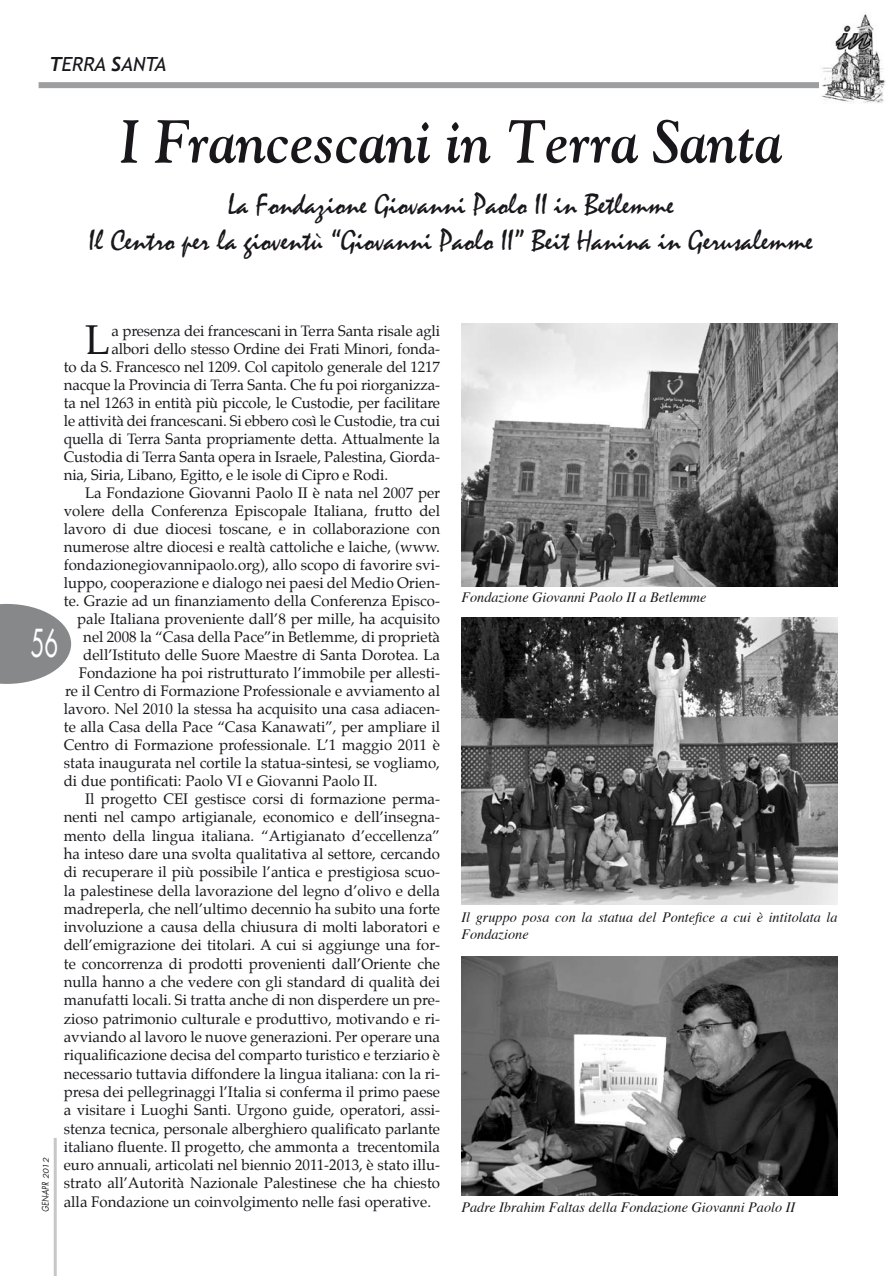
<style>
.page{position:relative;width:893px;height:1276px;background:#fff}
.page>*{position:absolute;margin:0;border:0;box-sizing:border-box;transform-origin:0 0}
.t1{font:italic 700 60px "Goudy";color:#1a171c;scale:.9 1}
.t2{font:40.8px "Palatino";color:#1a171c}
.t3{font:37.5px "Futura";color:#fff;scale:.6 1}
.t4{font:30px/36px "Mistral";color:#1a171c;text-align:center}
.t5{font:italic 19.5px "Trebuchet MS";color:#1a171c}
.t6{font:15px "Palatino";color:#1a171c}
.t7{font:italic 14.25px/17.1px "Times";color:#1a171c}
.t8{font:italic 9px "Futura";color:#1a171c;scale:.8 1}
.s1{font-weight:700}
.s2{font-family:"Trebuchet";font-weight:700}
.s3{font-style:inherit}
.s4{font-size:7.5px}
</style>
<div class="page">
<div style="left:39px;top:82px;width:797px;height:6px;background:#9c9e9f"></div>
<hr style="left:54px;top:1138px;width:3px;height:138px;background:#c6c7c8">
<img style="left:819px;top:14px;width:66px;height:89px">
<svg style="left:0;top:604px;width:71px;height:80px"></svg>
<img style="left:461px;top:323px;width:377px;height:263px">
<img style="left:461px;top:617px;width:377px;height:287px">
<img style="left:461px;top:956px;width:377px;height:239px">
<h3 class="t5" style="left:49px;top:53px;width:119px"><span class="s1">T</span>ERRA <span class="s2">S</span><span class="s3">ANTA</span></h3>
<h1 class="t1" style="left:119px;top:105px;width:738px">I Francescani in Terra Santa</h1>
<h3 class="t4" style="left:89px;top:187px;width:726px">La Fondazione Giovanni Paolo II in Betlemme<br>Il Centro per la gioventù “Giovanni Paolo II” Beit Hanina in Gerusalemme</h3>
<h2 class="t2" style="left:85px;top:313px;width:26px">L</h2>
<p class="t6" style="left:112px;top:321px;width:330px">a presenza dei francescani in Terra Santa risale agli</p>
<p class="t6" style="left:112px;top:339px;width:330px">albori dello stesso Ordine dei Frati Minori, fonda-</p>
<p class="t6" style="left:64px;top:357px;width:378px">to da S. Francesco nel 1209. Col capitolo generale del 1217</p>
<p class="t6" style="left:64px;top:375px;width:378px">nacque la Provincia di Terra Santa. Che fu poi riorganizza-</p>
<p class="t6" style="left:64px;top:393px;width:378px">ta nel 1263 in entità più piccole, le Custodie, per facilitare</p>
<p class="t6" style="left:64px;top:411px;width:378px">le attività dei francescani. Si ebbero così le Custodie, tra cui</p>
<p class="t6" style="left:64px;top:429px;width:378px">quella di Terra Santa propriamente detta. Attualmente la</p>
<p class="t6" style="left:64px;top:447px;width:378px">Custodia di Terra Santa opera in Israele, Palestina, Giorda-</p>
<p class="t6" style="left:64px;top:465px;width:326px">nia, Siria, Libano, Egitto, e le isole di Cipro e Rodi.</p>
<p class="t6" style="left:85px;top:483px;width:357px">La Fondazione Giovanni Paolo II è nata nel 2007 per</p>
<p class="t6" style="left:64px;top:501px;width:378px">volere della Conferenza Episcopale Italiana, frutto del</p>
<p class="t6" style="left:64px;top:519px;width:378px">lavoro di due diocesi toscane, e in collaborazione con</p>
<p class="t6" style="left:64px;top:537px;width:378px">numerose altre diocesi e realtà cattoliche e laiche, (www.</p>
<p class="t6" style="left:64px;top:555px;width:378px">fondazionegiovannipaolo.org), allo scopo di favorire svi-</p>
<p class="t6" style="left:64px;top:573px;width:378px">luppo, cooperazione e dialogo nei paesi del Medio Orien-</p>
<p class="t6" style="left:64px;top:591px;width:378px">te. Grazie ad un finanziamento della Conferenza Episco-</p>
<p class="t6" style="left:77px;top:609px;width:364px">pale Italiana proveniente dall’8 per mille, ha acquisito</p>
<p class="t6" style="left:83px;top:627px;width:358px">nel 2008 la “Casa della Pace”in Betlemme, di proprietà</p>
<p class="t6" style="left:83px;top:645px;width:358px">dell’Istituto delle Suore Maestre di Santa Dorotea. La</p>
<p class="t6" style="left:79px;top:663px;width:363px">Fondazione ha poi ristrutturato l’immobile per allesti-</p>
<p class="t6" style="left:65px;top:681px;width:376px">re il Centro di Formazione Professionale e avviamento al</p>
<p class="t6" style="left:64px;top:699px;width:378px">lavoro. Nel 2010 la stessa ha acquisito una casa adiacen-</p>
<p class="t6" style="left:64px;top:717px;width:378px">te alla Casa della Pace “Casa Kanawati”, per ampliare il</p>
<p class="t6" style="left:64px;top:735px;width:378px">Centro di Formazione professionale. L’1 maggio 2011 è</p>
<p class="t6" style="left:64px;top:753px;width:378px">stata inaugurata nel cortile la statua-sintesi, se vogliamo,</p>
<p class="t6" style="left:64px;top:771px;width:315px">di due pontificati: Paolo VI e Giovanni Paolo II.</p>
<p class="t6" style="left:85px;top:789px;width:357px">Il progetto CEI gestisce corsi di formazione perma-</p>
<p class="t6" style="left:64px;top:807px;width:378px">nenti nel campo artigianale, economico e dell’insegna-</p>
<p class="t6" style="left:64px;top:825px;width:378px">mento della lingua italiana. “Artigianato d’eccellenza”</p>
<p class="t6" style="left:64px;top:844px;width:378px">ha inteso dare una svolta qualitativa al settore, cercando</p>
<p class="t6" style="left:64px;top:862px;width:378px">di recuperare il più possibile l’antica e prestigiosa scuo-</p>
<p class="t6" style="left:64px;top:880px;width:378px">la palestinese della lavorazione del legno d’olivo e della</p>
<p class="t6" style="left:64px;top:899px;width:378px">madreperla, che nell’ultimo decennio ha subito una forte</p>
<p class="t6" style="left:64px;top:917px;width:378px">involuzione a causa della chiusura di molti laboratori e</p>
<p class="t6" style="left:64px;top:935px;width:378px">dell’emigrazione dei titolari. A cui si aggiunge una for-</p>
<p class="t6" style="left:64px;top:954px;width:378px">te concorrenza di prodotti provenienti dall’Oriente che</p>
<p class="t6" style="left:64px;top:972px;width:378px">nulla hanno a che vedere con gli standard di qualità dei</p>
<p class="t6" style="left:64px;top:990px;width:378px">manufatti locali. Si tratta anche di non disperdere un pre-</p>
<p class="t6" style="left:64px;top:1008px;width:378px">zioso patrimonio culturale e produttivo, motivando e ri-</p>
<p class="t6" style="left:64px;top:1027px;width:378px">avviando al lavoro le nuove generazioni. Per operare una</p>
<p class="t6" style="left:64px;top:1045px;width:378px">riqualificazione decisa del comparto turistico e terziario è</p>
<p class="t6" style="left:64px;top:1063px;width:378px">necessario tuttavia diffondere la lingua italiana: con la ri-</p>
<p class="t6" style="left:64px;top:1082px;width:378px">presa dei pellegrinaggi l’Italia si conferma il primo paese</p>
<p class="t6" style="left:64px;top:1100px;width:378px">a visitare i Luoghi Santi. Urgono guide, operatori, assi-</p>
<p class="t6" style="left:64px;top:1118px;width:378px">stenza tecnica, personale alberghiero qualificato parlante</p>
<p class="t6" style="left:64px;top:1137px;width:378px">italiano fluente. Il progetto, che ammonta a trecentomila</p>
<p class="t6" style="left:64px;top:1155px;width:378px">euro annuali, articolati nel biennio 2011-2013, è stato illu-</p>
<p class="t6" style="left:64px;top:1173px;width:378px">strato all’Autorità Nazionale Palestinese che ha chiesto</p>
<p class="t6" style="left:64px;top:1191px;width:369px">alla Fondazione un coinvolgimento nelle fasi operative.</p>
<h3 class="t3" style="left:31px;top:617px;width:48px">56</h3>
<p class="t8" style="left:39px;top:1211px;width:69px;rotate:-90deg">gen-apr <span class="s4">2012</span></p>
<p class="t7" style="left:461px;top:587px;width:246px">Fondazione Giovanni Paolo II a Betlemme</p>
<p class="t7" style="left:461px;top:907px;width:378px">Il gruppo posa con la statua del Pontefice a cui è intitolata la<br>Fondazione</p>
<p class="t7" style="left:461px;top:1197px;width:335px">Padre Ibrahim Faltas della Fondazione Giovanni Paolo II</p>
</div>
